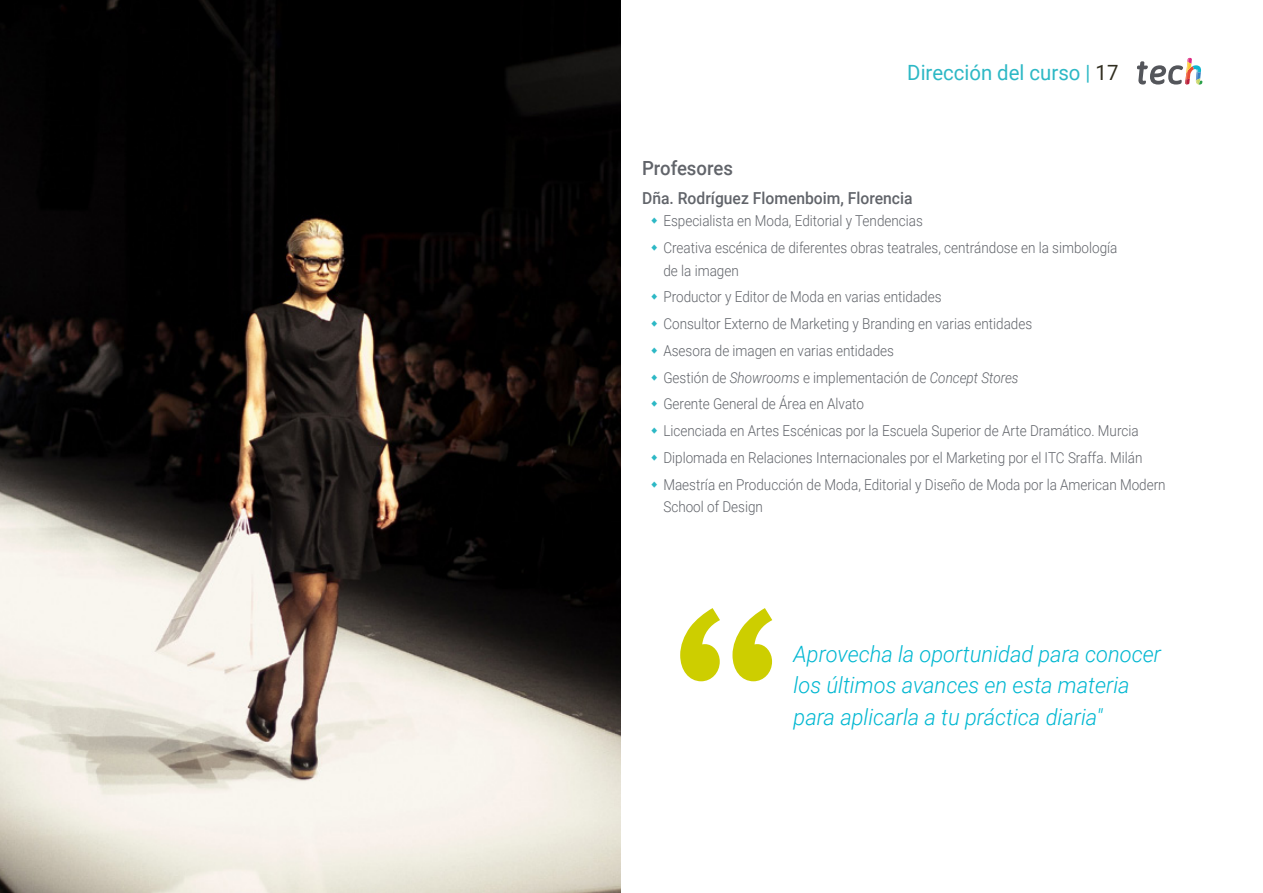
<style>
.page{position:relative;width:1263px;height:893px;background:#fff}
.page>*{position:absolute;margin:0;border:0;box-sizing:border-box;transform-origin:0 0}
.t1{font:italic 300 22.5px/31.5px "Roboto";color:#00b7d1}
.t2{font:21px "Roboto";color:#2db8c5}
.t3{font:500 19.5px "Roboto";color:#61646a;scale:.95 1}
.t4{font:500 16.5px "Roboto";color:#61646a;scale:.95 1}
.t5{font:300 15px/26.7px "Roboto";color:#61646a;scale:.9 1}
.s1{color:#312e20}
.s2{font-style:italic}
</style>
<div class="page">
<svg style="left:1137px;top:58px;width:65px;height:27px"></svg>
<img style="left:0;top:0;width:621px;height:893px">
<svg style="left:680px;top:608px;width:92px;height:73px"></svg>
<h2 class="t2" style="left:907px;top:57px;width:213px">Dirección del curso | <span class="s1">17</span></h2>
<h3 class="t3" style="left:642px;top:154px;width:97px">Profesores</h3>
<p class="t4" style="left:642px;top:186px;width:286px">Dña. Rodríguez Flomenboim, Florencia</p>
<p class="t5" style="left:663px;top:207px;width:506px">Especialista en Moda, Editorial y Tendencias<br>Creativa escénica de diferentes obras teatrales, centrándose en la simbología</p>
<p class="t5" style="left:663px;top:256px;width:560px">de la imagen<br>Productor y Editor de Moda en varias entidades<br>Consultor Externo de Marketing y Branding en varias entidades<br>Asesora de imagen en varias entidades<br>Gestión de <span class="s2">Showrooms</span> e implementación de <span class="s2">Concept Stores<br></span>Gerente General de Área en Alvato<br>Licenciada en Artes Escénicas por la Escuela Superior de Arte Dramático. Murcia Diplomada en Relaciones Internacionales por el Marketing por el ITC Sraffa. Milán Maestría en Producción de Moda, Editorial y Diseño de Moda por la American Modern</p>
<p class="t5" style="left:663px;top:493px;width:112px">School of Design</p>
<h1 class="t1" style="left:793px;top:637px;width:369px">Aprovecha la oportunidad para conocer los últimos avances en esta materia para aplicarla a tu práctica diaria"</h1>
</div>
